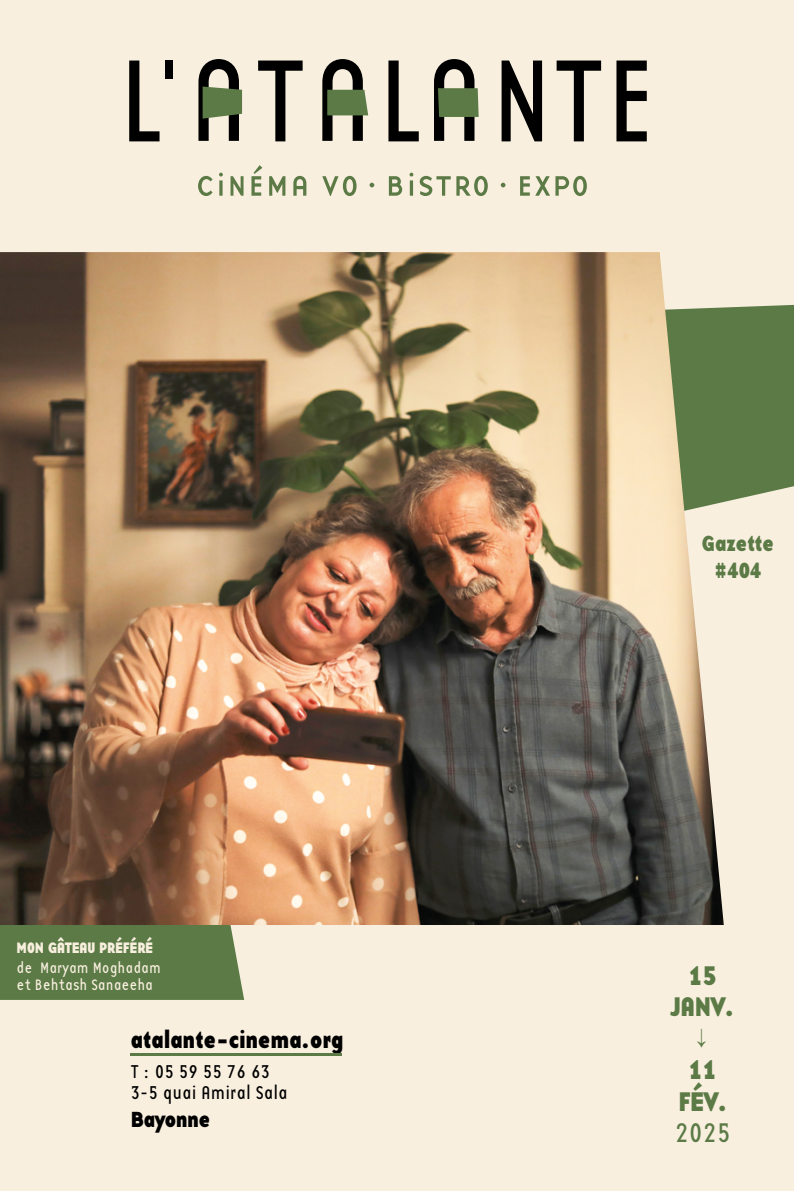
<style>
.page{position:relative;width:794px;height:1191px;background:#f8efdf}
.page>*{position:absolute;margin:0;border:0;box-sizing:border-box;transform-origin:0 0}
.t1{font:28px/31.5px "Base Twelve Sans B";color:#5b7a45;text-align:center}
.t2{font:28px "Base Twelve Sans";color:#5b7a45}
.t3{font:24.5px "Base Twelve Sans B";letter-spacing:.01em;color:#000}
.t4{font:22.75px/27.3px "Base Twelve Sans B";color:#5b7a45;text-align:center}
.t5{font:22.75px "Base Twelve Sans B";color:#000}
.t6{font:19.25px/21px "Base Twelve Sans";color:#000}
.t7{font:15.75px/17.5px "Base Twelve Sans";color:#f8efdf}
.t8{font:15.75px "Base Twelve Sans B";color:#f8efdf}
</style>
<div class="page">
<div style="left:0;top:925px;width:244px;height:75px;background:#5b7a45"></div>
<hr style="left:131px;top:1053px;width:211px;height:3px;background:#5b7a45">
<svg style="left:129px;top:61px;width:30px;height:80px"></svg>
<svg style="left:258px;top:61px;width:45px;height:80px"></svg>
<svg style="left:388px;top:61px;width:31px;height:80px"></svg>
<svg style="left:501px;top:61px;width:41px;height:80px"></svg>
<svg style="left:556px;top:61px;width:45px;height:80px"></svg>
<svg style="left:616px;top:61px;width:31px;height:80px"></svg>
<div style="left:165px;top:60px;width:8px;height:19px;background:#000"></div>
<svg style="left:434px;top:59px;width:44px;height:81px"></svg>
<svg style="left:322px;top:59px;width:46px;height:81px"></svg>
<svg style="left:198px;top:59px;width:44px;height:81px"></svg>
<svg style="left:198px;top:176px;width:14px;height:20px"></svg>
<svg style="left:219px;top:173px;width:4px;height:3px"></svg>
<hr style="left:219px;top:180px;width:3px;height:16px;background:#5b7a45">
<svg style="left:230px;top:176px;width:13px;height:20px"></svg>
<svg style="left:269px;top:176px;width:16px;height:20px"></svg>
<svg style="left:293px;top:176px;width:13px;height:20px"></svg>
<svg style="left:322px;top:176px;width:34px;height:20px"></svg>
<svg style="left:369px;top:183px;width:5px;height:4px"></svg>
<svg style="left:389px;top:176px;width:13px;height:20px"></svg>
<svg style="left:409px;top:173px;width:4px;height:3px"></svg>
<hr style="left:410px;top:180px;width:3px;height:16px;background:#5b7a45">
<svg style="left:420px;top:176px;width:68px;height:20px"></svg>
<svg style="left:501px;top:183px;width:4px;height:4px"></svg>
<svg style="left:520px;top:176px;width:67px;height:20px"></svg>
<svg style="left:251px;top:165px;width:11px;height:31px"></svg>
<div style="left:724px;top:305px;width:70px;height:197px;background:#5b7a45"></div>
<img style="left:0;top:252px;width:724px;height:673px">
<h3 class="t4" style="left:702px;top:528px;width:74px">Gazette #404</h3>
<p class="t8" style="left:17px;top:937px;width:138px">MON GÂTEAU PRÉFÉRÉ</p>
<p class="t7" style="left:17px;top:958px;width:146px">de Maryam Moghadam et Behtash Sanaeeha</p>
<h1 class="t1" style="left:671px;top:958px;width:64px">15<br>JANV.</h1>
<h2 class="t3" style="left:131px;top:1022px;width:214px">atalante-cinema.org</h2>
<p class="t6" style="left:131px;top:1061px;width:159px">T : 05 59 55 76 63<br>3-5 quai Amiral Sala</p>
<h3 class="t5" style="left:131px;top:1103px;width:81px">Bayonne</h3>
<h1 class="t1" style="left:678px;top:1052px;width:50px">11<br>FÉV.</h1>
<h1 class="t2" style="left:675px;top:1115px;width:57px">2025</h1>
</div>
